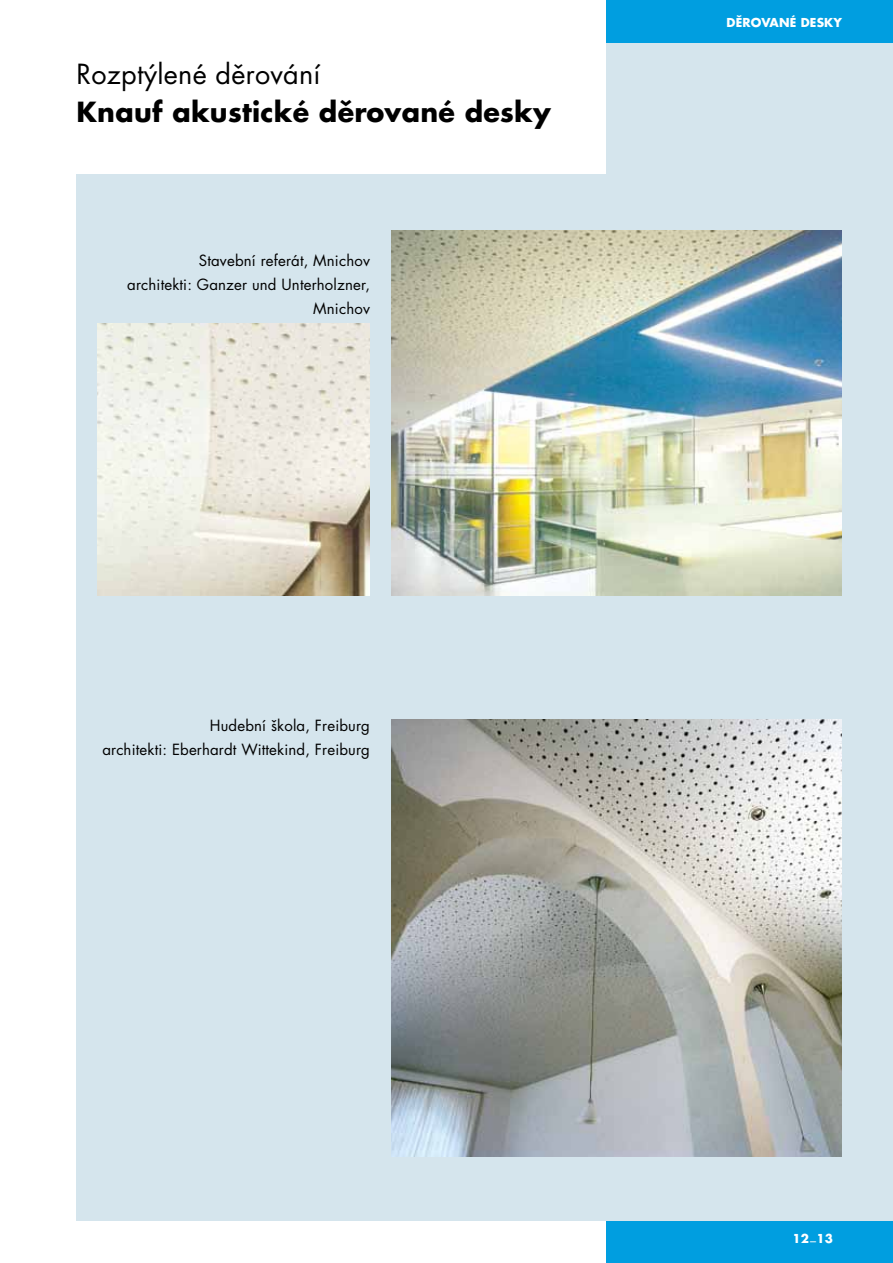
<style>
.page{position:relative;width:893px;height:1263px;background:#fff}
.page>*{position:absolute;margin:0;border:0;box-sizing:border-box;transform-origin:0 0}
.t1{font:700 27px "Futura CE";letter-spacing:.01em;color:#000}
.t2{font:27px "Futura CE";letter-spacing:.01em;color:#000}
.t3{font:15px/24px "Futura";letter-spacing:.01em;color:#000;text-align:right}
.t4{font:700 12px "Futura CE";letter-spacing:.01em;color:#fff}
</style>
<div class="page">
<div style="left:606px;top:0;width:287px;height:1239px;background:#d5e5ed"></div>
<div style="left:606px;top:0;width:287px;height:43px;background:#009ee0"></div>
<div style="left:606px;top:1220px;width:287px;height:43px;background:#009ee0"></div>
<div style="left:77px;top:174px;width:816px;height:1046px;background:#d5e5ed"></div>
<img style="left:391px;top:231px;width:451px;height:364px">
<img style="left:98px;top:323px;width:272px;height:272px">
<img style="left:391px;top:719px;width:451px;height:438px">
<h1 class="t2" style="left:77px;top:59px;width:246px">Rozptýlené děrování</h1>
<h1 class="t1" style="left:77px;top:95px;width:476px">Knauf akustické děrované desky</h1>
<p class="t3" style="left:127px;top:248px;width:244px">Stavební referát, Mnichov<br>architekti: Ganzer und Unterholzner,<br>Mnichov</p>
<p class="t3" style="left:102px;top:713px;width:269px">Hudební škola, Freiburg<br>architekti: Eberhardt Wittekind, Freiburg</p>
<p class="t4" style="left:727px;top:14px;width:117px">DĚROVANÉ DESKY</p>
<p class="t4" style="left:792px;top:1230px;width:42px">12_13</p>
</div>
